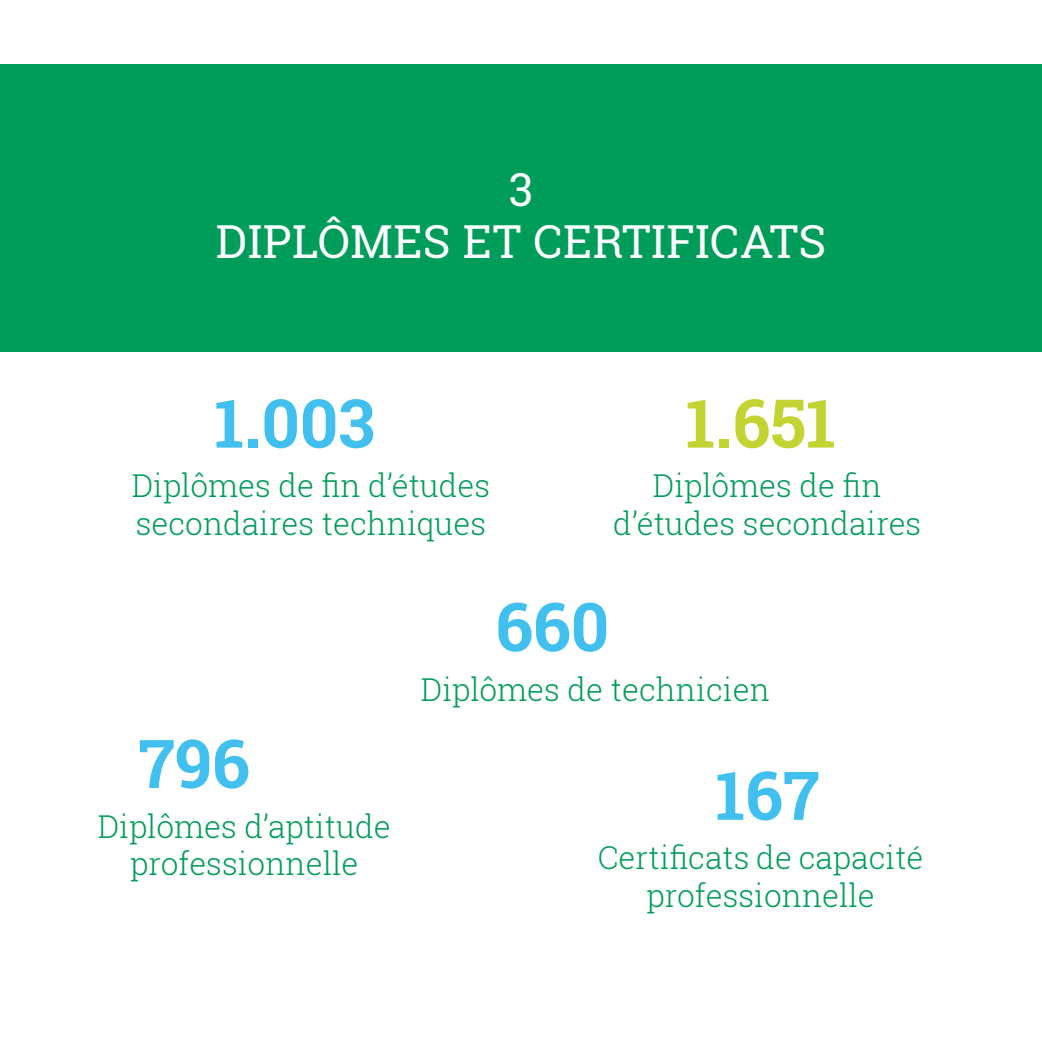
<style>
.page{position:relative;width:1042px;height:1042px;background:#fff}
.page>*{position:absolute;margin:0;border:0;box-sizing:border-box;transform-origin:0 0}
.t1{font:700 67.38px "Roboto Slab";color:#41c0f0}
.t2{font:700 67.38px "Roboto Slab";color:#c3d331}
.t3{font:45.5px "Roboto Slab";letter-spacing:.01em;color:#fff}
.t4{font:300 31.5px/37.8px "Roboto Slab";color:#009c5a;text-align:center}
</style>
<div class="page">
<div style="left:0;top:64px;width:1042px;height:288px;background:#009c5a"></div>
<p class="t3" style="left:509px;top:158px;width:26px">3</p>
<p class="t3" style="left:216px;top:210px;width:612px">DIPLÔMES ET CERTIFICATS</p>
<p class="t1" style="left:214px;top:377px;width:162px">1.003</p>
<p class="t2" style="left:685px;top:377px;width:152px">1.651</p>
<p class="t4" style="left:132px;top:466px;width:360px;text-align:left">Diplômes de fin d’études secondaires techniques</p>
<p class="t4" style="left:613px;top:466px;width:310px">Diplômes de fin d’études secondaires</p>
<p class="t1" style="left:495px;top:580px;width:115px">660</p>
<p class="t1" style="left:138px;top:717px;width:113px">796</p>
<p class="t4" style="left:98px;top:806px;width:295px">Diplômes d’aptitude professionnelle</p>
<p class="t4" style="left:421px;top:669px;width:351px">Diplômes de technicien</p>
<p class="t1" style="left:715px;top:749px;width:105px">167</p>
<p class="t4" style="left:598px;top:838px;width:327px">Certificats de capacité professionnelle</p>
</div>
